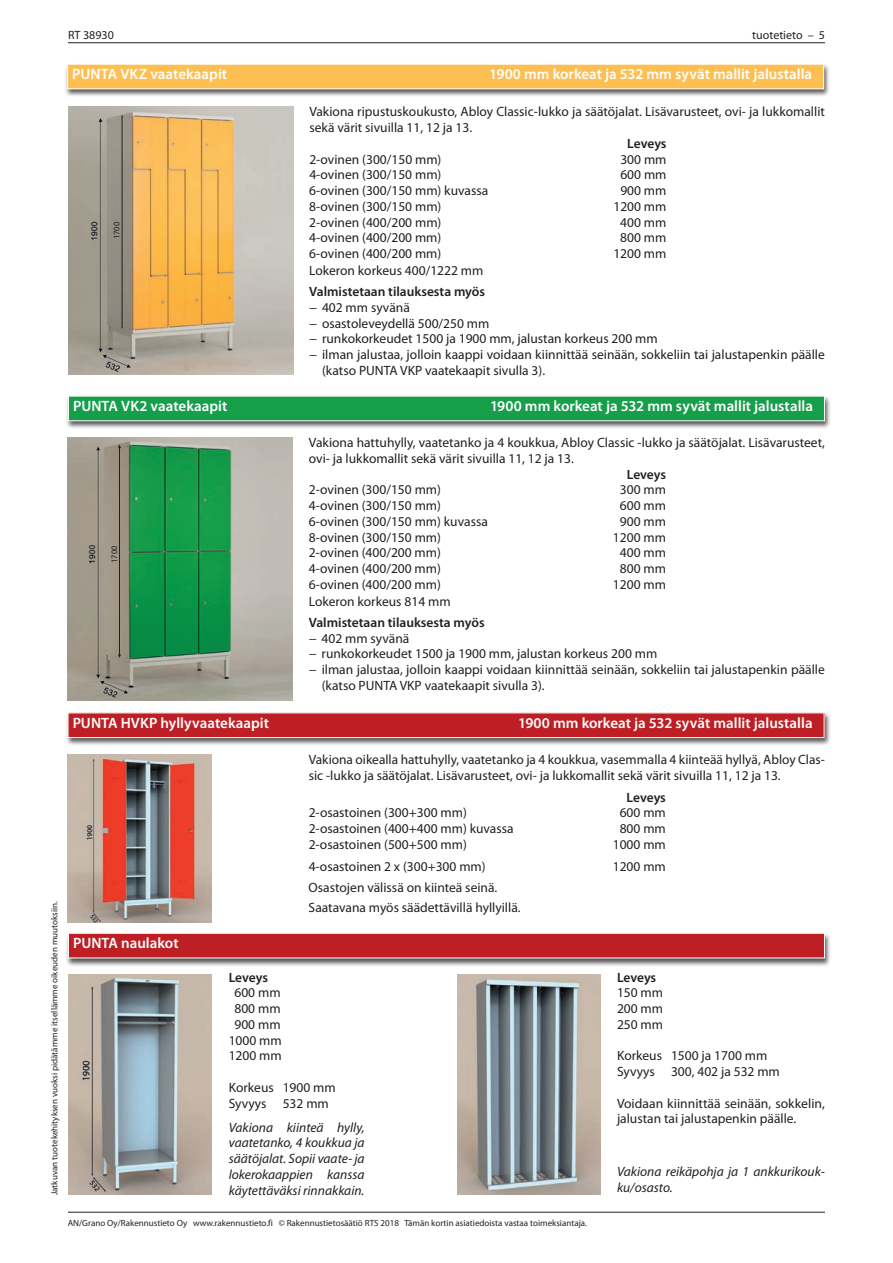
<style>
.page{position:relative;width:893px;height:1263px;background:#fff}
.page>*{position:absolute;margin:0;border:0;box-sizing:border-box;transform-origin:0 0}
.t1{font:600 15px "Myriad Pro";color:#fff}
.t2{font:13.5px/15.8px "Myriad Pro";color:#231f20}
.t3{font:italic 13.5px/15.8px "Myriad Pro";color:#231f20;text-align:justify}
.t4{font:600 13.5px "Myriad Pro";color:#231f20}
.t5{font:12px "Myriad Pro";color:#231f20}
.t6{font:9px "Myriad Pro";color:#231f20}
.t7{font:8.55px "Myriad Pro";color:#231f20}
.t8{font:8.4px "Myriad Pro";color:#231f20}
</style>
<div class="page">
<hr style="left:68px;top:1212px;width:757px;height:1px;background:#231f20">
<hr style="left:68px;top:42px;width:757px;height:1px;background:#231f20">
<div style="left:64px;top:63px;width:767px;height:35px;background:#231f20;opacity:.75"></div>
<div style="left:68px;top:64px;width:756px;height:25px;background:#fdbf51"></div>
<div style="left:67px;top:64px;width:757px;height:25px;border:1px solid #fff"></div>
<div style="left:65px;top:395px;width:766px;height:35px;background:#231f20;opacity:.75"></div>
<div style="left:68px;top:396px;width:756px;height:25px;background:#169e4b"></div>
<div style="left:65px;top:712px;width:766px;height:34px;background:#231f20;opacity:.75"></div>
<div style="left:68px;top:713px;width:756px;height:24px;background:#be1f24"></div>
<div style="left:68px;top:712px;width:756px;height:26px;border:1px solid #fff"></div>
<div style="left:65px;top:932px;width:766px;height:35px;background:#231f20;opacity:.75"></div>
<div style="left:68px;top:933px;width:756px;height:25px;background:#be1f24"></div>
<div style="left:68px;top:933px;width:757px;height:25px;border:1px solid #fff"></div>
<img style="left:68px;top:107px;width:225px;height:267px">
<hr style="left:122px;top:116px;width:1px;height:212px;background:#231f20">
<img style="left:68px;top:437px;width:225px;height:263px">
<hr style="left:119px;top:447px;width:1px;height:208px;background:#231f20">
<img style="left:68px;top:754px;width:144px;height:168px">
<img style="left:68px;top:974px;width:144px;height:220px">
<img style="left:457px;top:974px;width:144px;height:220px">
<p class="t5" style="left:68px;top:27px;width:47px">RT 38930</p>
<p class="t5" style="left:752px;top:27px;width:74px">tuotetieto – 5</p>
<p class="t1" style="left:72px;top:65px;width:156px">PUNTA VKZ vaatekaapit</p>
<p class="t1" style="left:489px;top:65px;width:324px">1900 mm korkeat ja 532 mm syvät mallit jalustalla</p>
<p class="t7" style="left:111px;top:239px;width:19px;rotate:-90deg">1700</p>
<p class="t2" style="left:309px;top:104px;width:517px">Vakiona ripustuskoukusto, Abloy Classic-lukko ja säätöjalat. Lisävarusteet, ovi- ja lukkomallit sekä värit sivuilla 11, 12 ja 13.</p>
<p class="t4" style="left:627px;top:135px;width:41px">Leveys</p>
<p class="t2" style="left:309px;top:151px;width:134px">2-ovinen (300/150 mm)</p>
<p class="t2" style="left:620px;top:151px;width:48px">300 mm</p>
<p class="t2" style="left:309px;top:167px;width:134px">4-ovinen (300/150 mm)</p>
<p class="t2" style="left:620px;top:167px;width:48px">600 mm</p>
<p class="t2" style="left:309px;top:183px;width:180px">6-ovinen (300/150 mm) kuvassa</p>
<p class="t2" style="left:620px;top:183px;width:48px">900 mm</p>
<p class="t2" style="left:309px;top:198px;width:134px">8-ovinen (300/150 mm)</p>
<p class="t2" style="left:613px;top:198px;width:55px">1200 mm</p>
<p class="t2" style="left:309px;top:214px;width:134px">2-ovinen (400/200 mm)</p>
<p class="t2" style="left:620px;top:214px;width:48px">400 mm</p>
<p class="t2" style="left:309px;top:230px;width:134px">4-ovinen (400/200 mm)</p>
<p class="t2" style="left:620px;top:230px;width:48px">800 mm</p>
<p class="t2" style="left:309px;top:246px;width:134px">6-ovinen (400/200 mm)</p>
<p class="t2" style="left:613px;top:246px;width:55px">1200 mm</p>
<p class="t2" style="left:309px;top:263px;width:176px">Lokeron korkeus 400/1222 mm</p>
<p class="t4" style="left:309px;top:283px;width:177px">Valmistetaan tilauksesta myös</p>
<p class="t2" style="left:309px;top:299px;width:102px">− 402 mm syvänä</p>
<p class="t2" style="left:309px;top:315px;width:182px">− osastoleveydellä 500/250 mm</p>
<p class="t2" style="left:309px;top:331px;width:350px">− runkokorkeudet 1500 ja 1900 mm, jalustan korkeus 200 mm</p>
<p class="t2" style="left:309px;top:346px;width:517px">− ilman jalustaa, jolloin kaappi voidaan kiinnittää seinään, sokkeliin tai jalustapenkin päälle</p>
<p class="t2" style="left:322px;top:362px;width:225px">(katso PUNTA VKP vaatekaapit sivulla 3).</p>
<p class="t1" style="left:73px;top:397px;width:156px">PUNTA VK2 vaatekaapit</p>
<p class="t1" style="left:490px;top:397px;width:324px">1900 mm korkeat ja 532 mm syvät mallit jalustalla</p>
<p class="t8" style="left:109px;top:563px;width:19px;rotate:-90deg">1700</p>
<p class="t2" style="left:309px;top:434px;width:517px">Vakiona hattuhylly, vaatetanko ja 4 koukkua, Abloy Classic -lukko ja säätöjalat. Lisävarusteet, ovi- ja lukkomallit sekä värit sivuilla 11, 12 ja 13.</p>
<p class="t4" style="left:627px;top:465px;width:41px">Leveys</p>
<p class="t2" style="left:309px;top:482px;width:134px">2-ovinen (300/150 mm)</p>
<p class="t2" style="left:620px;top:482px;width:48px">300 mm</p>
<p class="t2" style="left:309px;top:497px;width:134px">4-ovinen (300/150 mm)</p>
<p class="t2" style="left:620px;top:497px;width:48px">600 mm</p>
<p class="t2" style="left:309px;top:513px;width:180px">6-ovinen (300/150 mm) kuvassa</p>
<p class="t2" style="left:620px;top:513px;width:48px">900 mm</p>
<p class="t2" style="left:309px;top:529px;width:134px">8-ovinen (300/150 mm)</p>
<p class="t2" style="left:613px;top:529px;width:55px">1200 mm</p>
<p class="t2" style="left:309px;top:545px;width:134px">2-ovinen (400/200 mm)</p>
<p class="t2" style="left:620px;top:545px;width:48px">400 mm</p>
<p class="t2" style="left:309px;top:560px;width:134px">4-ovinen (400/200 mm)</p>
<p class="t2" style="left:620px;top:560px;width:48px">800 mm</p>
<p class="t2" style="left:309px;top:576px;width:134px">6-ovinen (400/200 mm)</p>
<p class="t2" style="left:613px;top:576px;width:55px">1200 mm</p>
<p class="t2" style="left:309px;top:593px;width:143px">Lokeron korkeus 814 mm</p>
<p class="t4" style="left:309px;top:614px;width:177px">Valmistetaan tilauksesta myös</p>
<p class="t2" style="left:309px;top:630px;width:102px">− 402 mm syvänä</p>
<p class="t2" style="left:309px;top:646px;width:350px">− runkokorkeudet 1500 ja 1900 mm, jalustan korkeus 200 mm</p>
<p class="t2" style="left:309px;top:661px;width:518px">− ilman jalustaa, jolloin kaappi voidaan kiinnittää seinään, sokkeliin tai jalustapenkin päälle</p>
<p class="t2" style="left:322px;top:677px;width:225px">(katso PUNTA VKP vaatekaapit sivulla 3).</p>
<p class="t1" style="left:73px;top:713px;width:198px">PUNTA HVKP hyllyvaatekaapit</p>
<p class="t1" style="left:518px;top:713px;width:296px">1900 mm korkeat ja 532 syvät mallit jalustalla</p>
<p class="t6" style="left:49px;top:1195px;width:295px;rotate:-90deg">Jatkuvan tuotekehityksen vuoksi pidätämme itsellämme oikeuden muutoksiin.</p>
<p class="t1" style="left:73px;top:934px;width:107px">PUNTA naulakot</p>
<p class="t2" style="left:309px;top:751px;width:518px">Vakiona oikealla hattuhylly, vaatetanko ja 4 koukkua, vasemmalla 4 kiinteää hyllyä, Abloy Clas&shy;sic -lukko ja säätöjalat. Lisävarusteet, ovi- ja lukkomallit sekä värit sivuilla 11, 12 ja 13.</p>
<p class="t4" style="left:627px;top:788px;width:41px">Leveys</p>
<p class="t2" style="left:309px;top:805px;width:160px">2-osastoinen (300+300 mm)</p>
<p class="t2" style="left:620px;top:805px;width:48px">600 mm</p>
<p class="t2" style="left:309px;top:820px;width:206px">2-osastoinen (400+400 mm) kuvassa</p>
<p class="t2" style="left:620px;top:820px;width:48px">800 mm</p>
<p class="t2" style="left:309px;top:836px;width:160px">2-osastoinen (500+500 mm)</p>
<p class="t2" style="left:613px;top:836px;width:55px">1000 mm</p>
<p class="t2" style="left:309px;top:858px;width:179px">4-osastoinen 2 x (300+300 mm)</p>
<p class="t2" style="left:613px;top:858px;width:55px">1200 mm</p>
<p class="t2" style="left:309px;top:878px;width:213px;line-height:20px">Osastojen välissä on kiinteä seinä.<br>Saatavana myös säädettävillä hyllyillä.</p>
<p class="t4" style="left:229px;top:968px;width:41px">Leveys</p>
<p class="t2" style="left:229px;top:985px;width:55px;text-align:center">600 mm<br>800 mm<br>900 mm<br>1000 mm<br>1200 mm</p>
<p class="t2" style="left:229px;top:1079px;width:109px">Korkeus 1900 mm<br>Syvyys 532 mm</p>
<p class="t3" style="left:229px;top:1119px;width:137px">Vakiona kiinteä hylly, vaatetanko, 4 koukkua ja säätöjalat. Sopii vaate- ja lokerokaappien kanssa käytettäväksi rinnakkain.</p>
<p class="t4" style="left:617px;top:968px;width:41px">Leveys</p>
<p class="t2" style="left:617px;top:985px;width:48px;text-align:justify">150 mm 200 mm 250 mm</p>
<p class="t2" style="left:617px;top:1048px;width:164px">Korkeus 1500 ja 1700 mm<br>Syvyys 300, 402 ja 532 mm</p>
<p class="t2" style="left:617px;top:1095px;width:209px">Voidaan kiinnittää seinään, sokkelin, jalustan tai jalustapenkin päälle.</p>
<p class="t3" style="left:617px;top:1163px;width:209px">Vakiona reikäpohja ja 1 ankkurikouk&shy;ku/osasto.</p>
<p class="t6" style="left:68px;top:1217px;width:521px">AN/Grano Oy/Rakennustieto Oy www.rakennustieto.fi © Rakennustietosäätiö RTS 2018 Tämän kortin asiatiedoista vastaa toimeksiantaja.</p>
</div>
